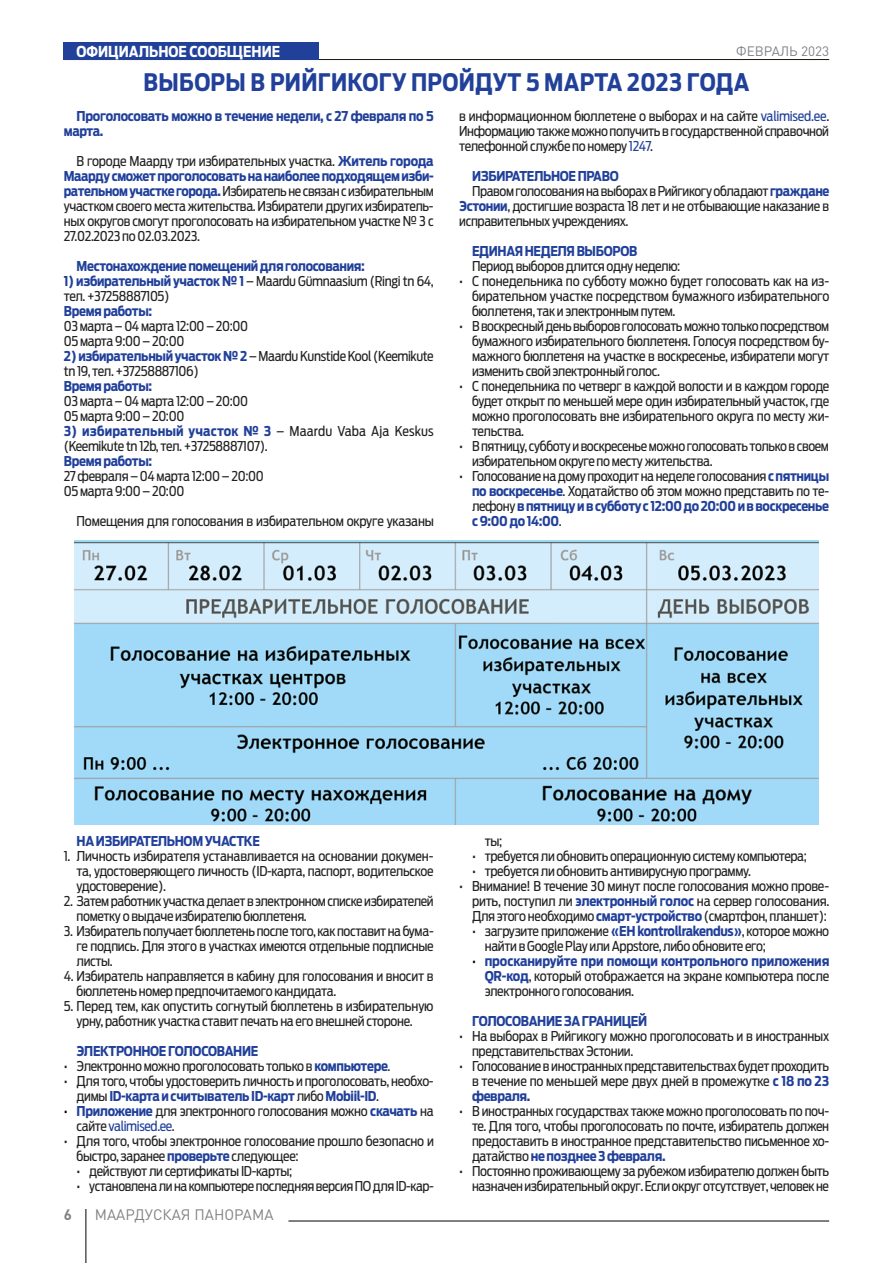
<style>
.page{position:relative;width:893px;height:1263px;background:#fff}
.page>*{position:absolute;margin:0;border:0;box-sizing:border-box;transform-origin:0 0}
.t1{font:700 24px "Ford Antenna Cond";letter-spacing:.01em;color:#21409a}
.t2{font:700 15px "Ford Antenna Cond";color:#fff}
.t3{font:15px "DIN Pro";color:#808285}
.t4{font:700 15px "DIN Pro";color:#808285}
.t5{font:13.5px/15px "Ford Antenna Cond";letter-spacing:-.025em;color:#222223}
.t6{font:700 13.5px/15px "Ford Antenna Cond";letter-spacing:-.025em;color:#21409a}
.t7{font:13.5px "DIN Pro";color:#808285}
.s1{color:#21409a}
.s2{font-weight:700;color:#21409a}
.s3{color:#000}
</style>
<div class="page">
<hr style="left:288px;top:1221px;width:541px;height:1px;background:#000">
<hr style="left:86px;top:1209px;width:1px;height:54px;background:#000">
<hr style="left:64px;top:59px;width:765px;height:1px;background:#1c180b">
<div style="left:64px;top:43px;width:255px;height:17px;background:#21409a"></div>
<img style="left:75px;top:541px;width:743px;height:284px">
<p class="t2" style="left:76px;top:38px;width:205px">ОФИЦИАЛЬНОЕ СООБЩЕНИЕ</p>
<p class="t7" style="left:736px;top:42px;width:94px">ФЕВРАЛЬ 2023</p>
<h1 class="t1" style="left:143px;top:61px;width:608px">ВЫБОРЫ В РИЙГИКОГУ ПРОЙДУТ 5 МАРТА 2023 ГОДА</h1>
<p class="t5" style="left:459px;top:107px;width:372px;text-align:justify">в информационном бюллетене о выборах и на сайте <span class="s1">valimised.ee</span>.<br>Информацию также можно получить в государственной справочной телефонной службе по номеру <span class="s1">1247</span>.</p>
<p class="t6" style="left:472px;top:167px;width:148px">ИЗБИРАТЕЛЬНОЕ ПРАВО</p>
<p class="t5" style="left:472px;top:182px;width:359px">Правом голосования на выборах в Рийгикогу обладают <span class="s2">граждане</span></p>
<p class="t5" style="left:459px;top:197px;width:371px"><span class="s2">Эстонии</span>, достигшие возраста 18 лет и не отбывающие наказание в</p>
<p class="t5" style="left:459px;top:212px;width:171px">исправительных учреждениях.</p>
<p class="t6" style="left:472px;top:242px;width:167px">ЕДИНАЯ НЕДЕЛЯ ВЫБОРОВ</p>
<p class="t5" style="left:472px;top:257px;width:210px">Период выборов длится одну неделю:</p>
<p class="t5" style="left:472px;top:272px;width:359px;text-align:justify;text-indent:-13px">• С понедельника по субботу можно будет голосовать как на из&shy;бирательном участке посредством бумажного избирательного бюллетеня, так и электронным путем.</p>
<p class="t5" style="left:472px;top:317px;width:359px;text-align:justify;text-indent:-13px">• В воскресный день выборов голосовать можно только посредством бумажного избирательного бюллетеня. Голосуя посредством бу&shy;мажного бюллетеня на участке в воскресенье, избиратели могут изменить свой электронный голос.</p>
<p class="t5" style="left:472px;top:377px;width:359px;text-align:justify;text-indent:-13px">• С понедельника по четверг в каждой волости и в каждом городе будет открыт по меньшей мере один избирательный участок, где можно проголосовать вне избирательного округа по месту жи&shy;тельства.</p>
<p class="t5" style="left:472px;top:437px;width:358px;text-indent:-13px">• В пятницу, субботу и воскресенье можно голосовать только в своем избирательном округе по месту жительства.</p>
<p class="t5" style="left:472px;top:467px;width:359px;text-align:justify;text-indent:-13px">• Голосование на дому проходит на неделе голосования <span class="s2">с пятницы по воскресенье</span>. Ходатайство об этом можно представить по те&shy;лефону <span class="s2">в пятницу и в субботу с 12:00 до 20:00 и в воскресенье с 9:00 до 14:00</span>.</p>
<p class="t6" style="left:64px;top:107px;width:372px;text-indent:13px">Проголосовать можно в течение недели, с 27 февраля по 5 марта.</p>
<p class="t5" style="left:64px;top:152px;width:371px;text-align:justify;text-indent:13px">В городе Маарду три избирательных участка. <span class="s2">Житель города Маарду сможет проголосовать на наиболее подходящем изби&shy;рательном участке города.</span> Избиратель не связан с избирательным участком своего места жительства. Избиратели других избиратель&shy;ных округов смогут проголосовать на избирательном участке № 3 с 27.02.2023 по 02.03.2023.</p>
<p class="t6" style="left:77px;top:257px;width:290px">Местонахождение помещений для голосования:</p>
<p class="t5" style="left:64px;top:272px;width:372px"><span class="s2">1) избирательный участок № 1</span> – Maardu Gümnaasium (Ringi tn 64, тел. +37258887105)</p>
<p class="t6" style="left:64px;top:302px;width:90px">Время работы:</p>
<p class="t5" style="left:64px;top:317px;width:186px">03 марта – 04 марта 12:00 – 20:00<br>05 марта 9:00 – 20:00</p>
<p class="t5" style="left:64px;top:347px;width:371px"><span class="s2">2) избирательный участок № 2</span> – Maardu Kunstide Kool (Keemikute tn 19, тел. +37258887106)</p>
<p class="t6" style="left:64px;top:377px;width:90px">Время работы:</p>
<p class="t5" style="left:64px;top:392px;width:186px">03 марта – 04 марта 12:00 – 20:00<br>05 марта 9:00 – 20:00</p>
<p class="t5" style="left:64px;top:422px;width:371px"><span class="s2">3) избирательный участок № 3</span> – Maardu Vaba Aja Keskus (Keemikute tn 12b, тел. +37258887107).</p>
<p class="t6" style="left:64px;top:452px;width:90px">Время работы:</p>
<p class="t5" style="left:64px;top:467px;width:201px">27 февраля – 04 марта 12:00 – 20:00<br>05 марта 9:00 – 20:00</p>
<p class="t5" style="left:77px;top:512px;width:359px">Помещения для голосования в избирательном округе указаны</p>
<p class="t6" style="left:77px;top:832px;width:185px">НА ИЗБИРАТЕЛЬНОМ УЧАСТКЕ</p>
<p class="t5" style="left:77px;top:847px;width:359px;text-align:justify;text-indent:-13px">1. Личность избирателя устанавливается на основании докумен&shy;та, удостоверяющего личность (ID-карта, паспорт, водительское удостоверение).</p>
<p class="t5" style="left:77px;top:892px;width:359px;text-indent:-13px">2. Затем работник участка делает в электронном списке избирателей пометку о выдаче избирателю бюллетеня.</p>
<p class="t5" style="left:77px;top:922px;width:359px;text-align:justify;text-indent:-13px">3. Избиратель получает бюллетень после того, как поставит на бума&shy;ге подпись. Для этого в участках имеются отдельные подписные листы.</p>
<p class="t5" style="left:77px;top:967px;width:359px;text-indent:-13px">4. Избиратель направляется в кабину для голосования и вносит в бюллетень номер предпочитаемого кандидата.</p>
<p class="t5" style="left:77px;top:997px;width:359px;text-indent:-13px">5. Перед тем, как опустить согнутый бюллетень в избирательную урну, работник участка ставит печать на его внешней стороне.</p>
<p class="t6" style="left:77px;top:1042px;width:183px">ЭЛЕКТРОННОЕ ГОЛОСОВАНИЕ</p>
<p class="t5" style="left:64px;top:1057px;width:328px">• Электронно можно проголосовать только в <span class="s2">компьютере</span>.</p>
<p class="t5" style="left:77px;top:1072px;width:359px;text-indent:-13px">• Для того, чтобы удостоверить личность и проголосовать, необхо&shy;димы <span class="s2">ID-карта и считыватель ID-карт</span> либо <span class="s2">Mobiil-ID</span>.</p>
<p class="t5" style="left:77px;top:1102px;width:359px;text-indent:-13px"><span class="s3">•</span> <span class="s2">Приложение</span> для электронного голосования можно <span class="s2">скачать</span> на сайте <span class="s1">valimised.ee</span>.</p>
<p class="t5" style="left:77px;top:1132px;width:359px;text-indent:-13px">• Для того, чтобы электронное голосование прошло безопасно и быстро, заранее <span class="s2">проверьте</span> следующее:</p>
<p class="t5" style="left:77px;top:1162px;width:217px">• действуют ли сертификаты ID-карты;</p>
<p class="t5" style="left:77px;top:1177px;width:359px">• установлена ли на компьютере последняя версия ПО для ID-кар-</p>
<p class="t4" style="left:64px;top:1205px;width:10px">6</p>
<p class="t3" style="left:95px;top:1205px;width:180px">МААРДУСКАЯ ПАНОРАМА</p>
<p class="t5" style="left:485px;top:832px;width:19px">ты;</p>
<p class="t5" style="left:472px;top:847px;width:336px">• требуется ли обновить операционную систему компьютера;</p>
<p class="t5" style="left:472px;top:862px;width:281px">• требуется ли обновить антивирусную программу.</p>
<p class="t5" style="left:472px;top:877px;width:359px;text-align:justify;text-indent:-13px">• Внимание! В течение 30 минут после голосования можно прове&shy;рить, поступил ли <span class="s2">электронный голос</span> на сервер голосования.<br>Для этого необходимо <span class="s2">смарт-устройство</span> (смартфон, планшет):</p>
<p class="t5" style="left:485px;top:922px;width:346px;text-indent:-13px">• загрузите приложение <span class="s2">«EH kontrollrakendus»</span>, которое можно найти в Google Play или Appstore, либо обновите его;</p>
<p class="t5" style="left:485px;top:952px;width:346px;text-align:justify;text-indent:-13px"><span class="s3">•</span> <span class="s2">просканируйте при помощи контрольного приложения QR-код</span>, который отображается на экране компьютера после электронного голосования.</p>
<p class="t6" style="left:472px;top:1012px;width:177px">ГОЛОСОВАНИЕ ЗА ГРАНИЦЕЙ</p>
<p class="t5" style="left:472px;top:1027px;width:359px;text-indent:-13px">• На выборах в Рийгикогу можно проголосовать и в иностранных представительствах Эстонии.</p>
<p class="t5" style="left:472px;top:1057px;width:359px;text-align:justify;text-indent:-13px">• Голосование в иностранных представительствах будет проходить в течение по меньшей мере двух дней в промежутке <span class="s2">с 18 по 23 февраля.</span></p>
<p class="t5" style="left:472px;top:1102px;width:359px;text-align:justify;text-indent:-13px">• В иностранных государствах также можно проголосовать по поч&shy;те. Для того, чтобы проголосовать по почте, избиратель должен предоставить в иностранное представительство письменное хо&shy;датайство <span class="s2">не позднее 3 февраля.</span></p>
<p class="t5" style="left:459px;top:1162px;width:371px;text-align:right">• Постоянно проживающему за рубежом избирателю должен быть назначен избирательный округ. Если округ отсутствует, человек не</p>
</div>
